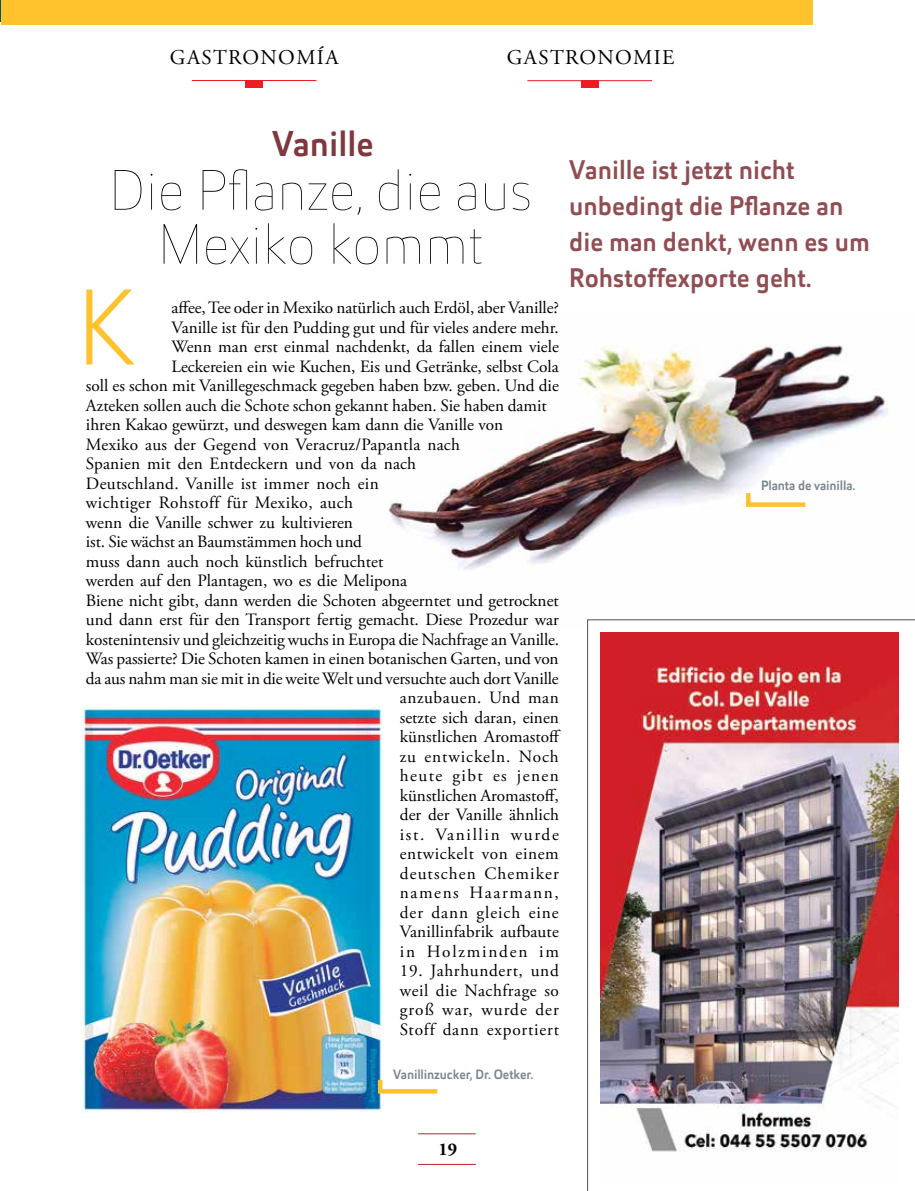
<style>
.page{position:relative;width:915px;height:1191px;background:#fff}
.page>*{position:absolute;margin:0;border:0;box-sizing:border-box;transform-origin:0 0}
.t1{font:300 108px "Helia Core";color:#fec22c}
.t2{font:100 57px/54px "Helia Core";color:#000;text-align:center}
.t3{font:500 36px "Helia Core";color:#80383f}
.t4{font:500 27px/36px "Helia Core";color:#904e53}
.t5{font:21px "Adobe Garamond Pro";letter-spacing:.065em;color:#000}
.t6{font:700 18px "Adobe Garamond Pro";color:#000}
.t7{font:17.25px/19.5px "Adobe Garamond Pro";color:#000;text-align:justify}
.t8{font:17.25px "Adobe Garamond Pro";letter-spacing:.02em;color:#000}
.t9{font:17.25px "Adobe Garamond Pro";letter-spacing:.035em;color:#000}
.t10{font:17.25px "Adobe Garamond Pro";letter-spacing:.055em;color:#000}
.t11{font:17.25px "Adobe Garamond Pro";letter-spacing:.025em;color:#000}
.t12{font:17.25px "Adobe Garamond Pro";letter-spacing:.095em;color:#000}
.t13{font:17.25px "Adobe Garamond Pro";letter-spacing:.065em;color:#000}
.t14{font:17.25px "Adobe Garamond Pro";letter-spacing:.085em;color:#000}
.t15{font:17.25px "Adobe Garamond Pro";letter-spacing:.09em;color:#000}
.t16{font:17.25px "Adobe Garamond Pro";letter-spacing:.105em;color:#000}
.t17{font:500 13.5px "Helia Core";letter-spacing:-.01em;color:#7a868e}
</style>
<div class="page">
<hr style="left:418px;top:1133px;width:57px;height:1px;background:#b7202a">
<hr style="left:418px;top:1164px;width:57px;height:1px;background:#b7202a">
<img style="left:388px;top:344px;width:500px;height:226px">
<svg style="left:587px;top:619px;width:327px;height:572px"></svg>
<div style="left:1px;top:0;width:811px;height:25px;background:#fec22c"></div>
<hr style="left:527px;top:80px;width:125px;height:1px;background:#ed1d24">
<hr style="left:192px;top:80px;width:124px;height:1px;background:#ed1d24">
<div style="left:581px;top:81px;width:17px;height:7px;background:#ed1d24"></div>
<div style="left:245px;top:81px;width:17px;height:7px;background:#ed1d24"></div>
<img style="left:600px;top:633px;width:298px;height:552px">
<img style="left:81px;top:706px;width:302px;height:406px">
<svg style="left:375px;top:1075px;width:63px;height:20px"></svg>
<svg style="left:743px;top:488px;width:66px;height:21px"></svg>
<svg style="left:0;top:0;width:1px;height:22px"></svg>
<p class="t5" style="left:170px;top:45px;width:170px">GASTRONOMÍA</p>
<p class="t5" style="left:506px;top:45px;width:169px">GASTRONOMIE</p>
<h3 class="t3" style="left:272px;top:119px;width:103px">Vanille</h3>
<h2 class="t2" style="left:109px;top:162px;width:425px">Die Pflanze, die aus<br>Mexiko kommt</h2>
<h1 class="t1" style="left:77px;top:259px;width:61px">K</h1>
<p class="t7" style="left:171px;top:299px;width:389px">affee, Tee oder in Mexiko natürlich auch Erdöl, aber Vanille?</p>
<p class="t7" style="left:171px;top:318px;width:388px">Vanille ist für den Pudding gut und für vieles andere mehr.</p>
<p class="t7" style="left:171px;top:338px;width:388px">Wenn man erst einmal nachdenkt, da fallen einem viele</p>
<p class="t7" style="left:171px;top:357px;width:388px">Leckereien ein wie Kuchen, Eis und Getränke, selbst Cola</p>
<p class="t7" style="left:86px;top:377px;width:474px">soll es schon mit Vanillegeschmack gegeben haben bzw. geben. Und die</p>
<p class="t7" style="left:86px;top:396px;width:462px">Azteken sollen auch die Schote schon gekannt haben. Sie haben damit</p>
<p class="t7" style="left:86px;top:416px;width:418px">ihren Kakao gewürzt, und deswegen kam dann die Vanille von</p>
<p class="t7" style="left:86px;top:435px;width:375px">Mexiko aus der Gegend von Veracruz/Papantla nach</p>
<p class="t7" style="left:86px;top:455px;width:331px">Spanien mit den Entdeckern und von da nach</p>
<p class="t8" style="left:86px;top:473px;width:294px">Deutschland. Vanille ist immer noch ein</p>
<p class="t11" style="left:86px;top:492px;width:268px">wichtiger Rohstoff für Mexiko, auch</p>
<p class="t7" style="left:86px;top:513px;width:268px">wenn die Vanille schwer zu kultivieren</p>
<p class="t7" style="left:86px;top:533px;width:277px">ist. Sie wächst an Baumstämmen hoch und</p>
<p class="t7" style="left:86px;top:552px;width:299px">muss dann auch noch künstlich befruchtet</p>
<p class="t7" style="left:86px;top:572px;width:323px">werden auf den Plantagen, wo es die Melipona</p>
<p class="t7" style="left:86px;top:591px;width:474px">Biene nicht gibt, dann werden die Schoten abgeerntet und getrocknet</p>
<p class="t7" style="left:86px;top:611px;width:474px">und dann erst für den Transport fertig gemacht. Diese Prozedur war</p>
<p class="t7" style="left:86px;top:630px;width:474px">kostenintensiv und gleichzeitig wuchs in Europa die Nachfrage an Vanille.</p>
<p class="t7" style="left:86px;top:650px;width:474px">Was passierte? Die Schoten kamen in einen botanischen Garten, und von</p>
<p class="t7" style="left:86px;top:669px;width:474px">da aus nahm man sie mit in die weite Welt und versuchte auch dort Vanille</p>
<p class="t9" style="left:399px;top:687px;width:160px">anzubauen. Und man</p>
<p class="t7" style="left:399px;top:708px;width:160px">setzte sich daran, einen</p>
<p class="t7" style="left:399px;top:728px;width:162px">künstlichen Aromastoff</p>
<p class="t10" style="left:399px;top:746px;width:160px">zu entwickeln. Noch</p>
<p class="t14" style="left:399px;top:765px;width:160px">heute gibt es jenen</p>
<p class="t7" style="left:399px;top:786px;width:160px">künstlichen Aromastoff,</p>
<p class="t7" style="left:399px;top:806px;width:161px">der der Vanille ähnlich</p>
<p class="t12" style="left:399px;top:824px;width:160px">ist. Vanillin wurde</p>
<p class="t9" style="left:399px;top:843px;width:160px">entwickelt von einem</p>
<p class="t13" style="left:399px;top:863px;width:160px">deutschen Chemiker</p>
<p class="t15" style="left:399px;top:882px;width:160px">namens Haarmann,</p>
<p class="t10" style="left:399px;top:902px;width:160px">der dann gleich eine</p>
<p class="t7" style="left:399px;top:923px;width:160px">Vanillinfabrik aufbaute</p>
<p class="t16" style="left:399px;top:941px;width:160px">in Holzminden im</p>
<p class="t7" style="left:399px;top:962px;width:161px">19. Jahrhundert, und weil die Nachfrage so groß war, wurde der Stoff dann exportiert</p>
<h3 class="t4" style="left:569px;top:152px;width:302px">Vanille ist jetzt nicht unbedingt die Pflanze an die man denkt, wenn es um<br>Rohstoffexporte geht.</h3>
<p class="t17" style="left:760px;top:476px;width:96px">Planta de vainilla.</p>
<p class="t17" style="left:393px;top:1065px;width:142px">Vanillinzucker, Dr. Oetker.</p>
<p class="t6" style="left:438px;top:1138px;width:20px">19</p>
</div>
